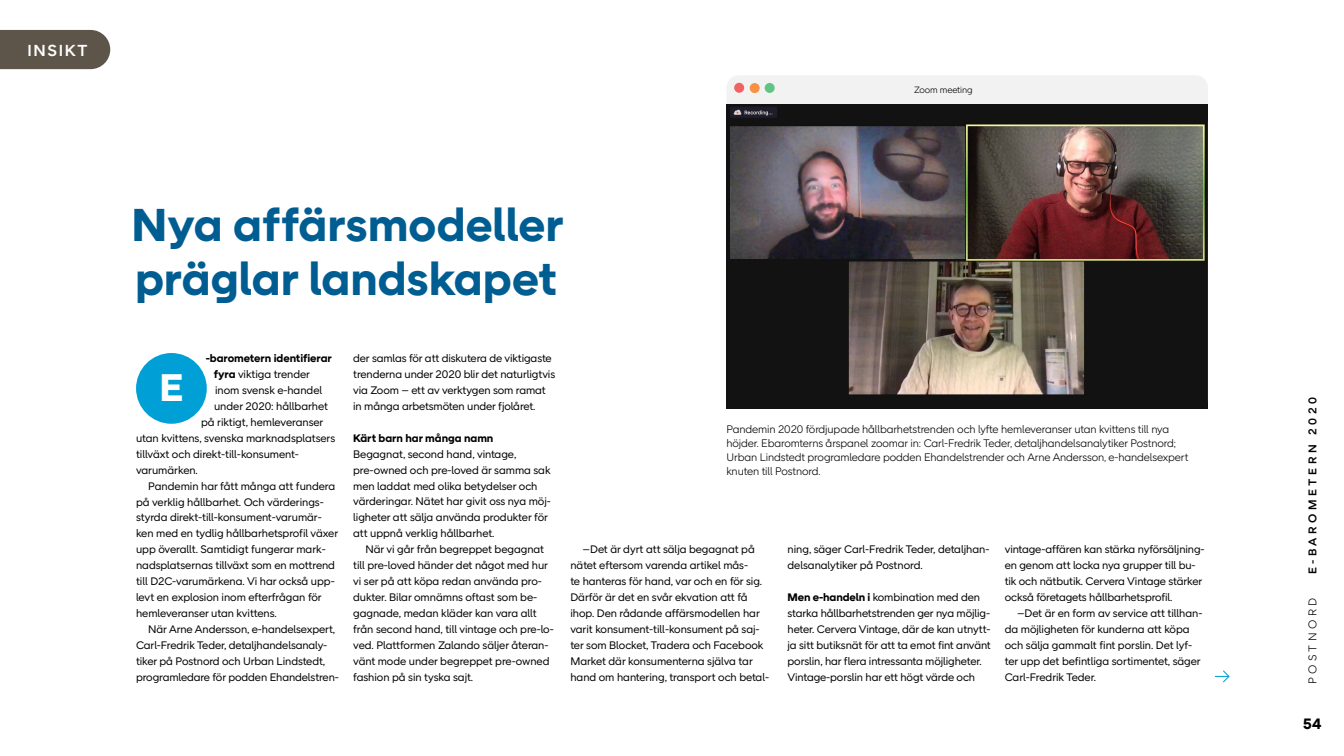
<style>
.page{position:relative;width:1344px;height:756px;background:#fff}
.page>*{position:absolute;margin:0;border:0;box-sizing:border-box;transform-origin:0 0}
.t1{font:700 47.25px/54.2px "Post Nord Sans";color:#005d92}
.t2{font:700 39.41px "Post Nord Sans";color:#fff}
.t3{font:500 16.38px "Post Nord Sans";letter-spacing:.1em;color:#fff}
.t4{font:700 15.4px "Post Nord Sans";color:#000}
.t5{font:500 11.55px "Post Nord Sans";letter-spacing:.3em;color:#000}
.t6{font:300 11.55px "Post Nord Sans";letter-spacing:.3em;color:#000}
.t7{font:11.2px/15.9px "Post Nord Sans";letter-spacing:-.005em;color:#000}
.t8{font:300 11.2px/14px "Post Nord Sans";letter-spacing:-.01em;color:#000}
.t9{font:700 11.2px "Post Nord Sans";letter-spacing:-.005em;color:#000}
.t10{font:300 9.34px "Post Nord Sans";letter-spacing:-.01em;color:#000}
.s1{font-weight:700}
</style>
<div class="page">
<div style="left:0;top:30px;width:110px;height:39px;background:#5e554a"></div>
<div style="left:136px;top:353px;width:71px;height:71px;background:#00a0d6;border-radius:50%"></div>
<svg style="left:1215px;top:670px;width:15px;height:13px"></svg>
<div style="left:727px;top:76px;width:481px;height:28px;background:#f3f2f2"></div>
<div style="left:734px;top:83px;width:10px;height:10px;background:#f06365;border-radius:50%"></div>
<div style="left:750px;top:83px;width:10px;height:10px;background:#f89142;border-radius:50%"></div>
<div style="left:765px;top:83px;width:10px;height:10px;background:#5ec584;border-radius:50%"></div>
<img style="left:726px;top:104px;width:482px;height:305px">
<h3 class="t3" style="left:27px;top:41px;width:62px">INSIKT</h3>
<h1 class="t1" style="left:131px;top:198px;width:434px">Nya affärsmodeller präglar landskapet</h1>
<p class="t10" style="left:914px;top:84px;width:60px">Zoom meeting</p>
<p class="t9" style="left:206px;top:352px;width:128px">-barometern identifierar</p>
<p class="t7" style="left:214px;top:366px;width:98px"><span class="s1">fyra</span> viktiga trender</p>
<p class="t7" style="left:215px;top:382px;width:109px">inom svensk e-handel</p>
<p class="t7" style="left:214px;top:398px;width:115px">under 2020: hållbarhet</p>
<p class="t7" style="left:201px;top:414px;width:124px">på riktigt, hemleveranser</p>
<p class="t7" style="left:136px;top:430px;width:201px">utan kvittens, svenska marknadsplatsers</p>
<p class="t7" style="left:136px;top:446px;width:164px">tillväxt och direkt-till-konsument-</p>
<p class="t7" style="left:136px;top:462px;width:63px">varumärken.</p>
<p class="t7" style="left:148px;top:478px;width:188px">Pandemin har fått många att fundera</p>
<p class="t7" style="left:136px;top:494px;width:189px">på verklig hållbarhet. Och värderings-</p>
<p class="t7" style="left:136px;top:510px;width:187px">styrda direkt-till-konsument-varumär-</p>
<p class="t7" style="left:136px;top:526px;width:204px">ken med en tydlig hållbarhetsprofil växer</p>
<p class="t7" style="left:136px;top:542px;width:191px">upp överallt. Samtidigt fungerar mark-</p>
<p class="t7" style="left:136px;top:558px;width:201px">nadsplatsernas tillväxt som en mottrend</p>
<p class="t7" style="left:136px;top:573px;width:200px">till D2C-varumärkena. Vi har också upp-</p>
<p class="t7" style="left:136px;top:589px;width:187px">levt en explosion inom efterfrågan för</p>
<p class="t7" style="left:136px;top:605px;width:142px">hemleveranser utan kvittens.</p>
<p class="t7" style="left:148px;top:621px;width:188px">När Arne Andersson, e-handelsexpert,</p>
<p class="t7" style="left:136px;top:637px;width:193px">Carl-Fredrik Teder, detaljhandelsanaly-</p>
<p class="t7" style="left:136px;top:653px;width:191px">tiker på Postnord och Urban Lindstedt,</p>
<p class="t7" style="left:136px;top:669px;width:204px">programledare för podden Ehandelstren-</p>
<h2 class="t2" style="left:159px;top:364px;width:26px">E</h2>
<p class="t7" style="left:353px;top:350px;width:203px">der samlas för att diskutera de viktigaste trenderna under 2020 blir det naturligtvis via Zoom – ett av verktygen som ramat in många arbetsmöten under fjolåret.</p>
<p class="t9" style="left:353px;top:431px;width:142px">Kärt barn har många namn</p>
<p class="t7" style="left:353px;top:446px;width:199px">Begagnat, second hand, vintage, pre-owned och pre-loved är samma sak men laddat med olika betydelser och värderingar. Nätet har givit oss nya möj&shy;ligheter att sälja använda produkter för att uppnå verklig hållbarhet.</p>
<p class="t7" style="left:353px;top:542px;width:202px;text-indent:12px">När vi går från begreppet begagnat till pre-loved händer det något med hur vi ser på att köpa redan använda pro&shy;dukter. Bilar omnämns oftast som be&shy;gagnade, medan kläder kan vara allt från second hand, till vintage och pre-lo&shy;ved. Plattformen Zalando säljer återan&shy;vänt mode under begreppet pre-owned fashion på sin tyska sajt.</p>
<p class="t7" style="left:570px;top:542px;width:200px;text-indent:12px">–Det är dyrt att sälja begagnat på nätet eftersom varenda artikel mås-<br>te hanteras för hand, var och en för sig.<br>Därför är det en svår ekvation att få ihop. Den rådande affärsmodellen har varit konsument-till-konsument på saj&shy;ter som Blocket, Tradera och Facebook Market där konsumenterna själva tar hand om hantering, transport och betal-</p>
<p class="t7" style="left:788px;top:542px;width:203px">ning, säger Carl-Fredrik Teder, detaljhan&shy;delsanalytiker på Postnord.</p>
<p class="t8" style="left:726px;top:422px;width:463px">Pandemin 2020 fördjupade hållbarhetstrenden och lyfte hemleveranser utan kvittens till nya höjder. Ebaromterns årspanel zoomar in: Carl-Fredrik Teder, detaljhandelsanalytiker Postnord; Urban Lindstedt programledare podden Ehandelstrender och Arne Andersson, e-handelsexpert knuten till Postnord.</p>
<p class="t7" style="left:1005px;top:542px;width:201px">vintage-affären kan stärka nyförsäljning&shy;en genom att locka nya grupper till bu&shy;tik och nätbutik. Cervera Vintage stärker också företagets hållbarhetsprofil.</p>
<p class="t7" style="left:1005px;top:605px;width:199px;text-indent:12px">–Det är en form av service att tillhan&shy;da möjligheten för kunderna att köpa och sälja gammalt fint porslin. Det lyf&shy;ter upp det befintliga sortimentet, säger Carl-Fredrik Teder.</p>
<p class="t7" style="left:788px;top:589px;width:205px"><span class="s1">Men e-handeln i</span> kombination med den starka hållbarhetstrenden ger nya möjlig&shy;heter. Cervera Vintage, där de kan utnytt&shy;ja sitt butiksnät för att ta emot fint använt porslin, har flera intressanta möjligheter.<br>Vintage-porslin har ett högt värde och</p>
<p class="t5" style="left:1306px;top:574px;width:178px;rotate:-90deg">E-BAROMETERN 2020</p>
<p class="t6" style="left:1306px;top:684px;width:88px;rotate:-90deg">POSTNORD</p>
<h3 class="t4" style="left:1303px;top:714px;width:20px">54</h3>
</div>
